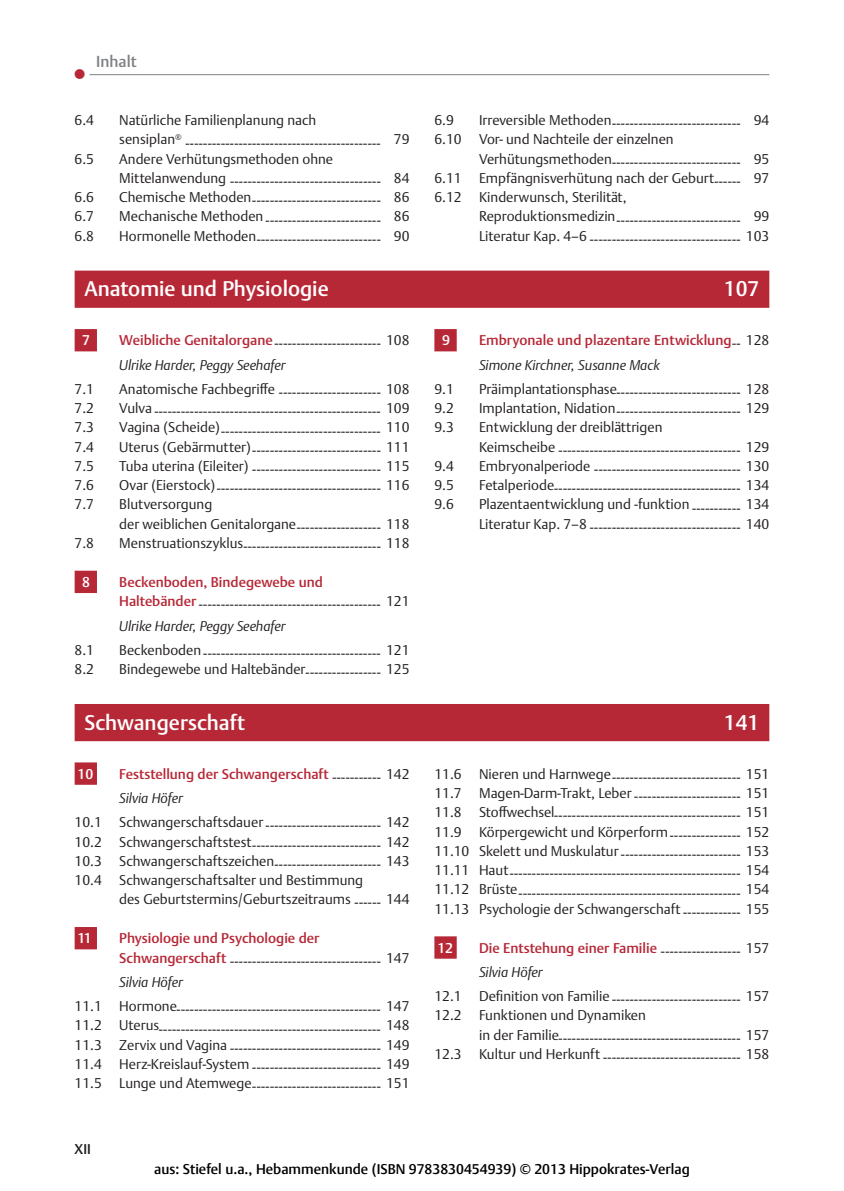
<style>
.page{position:relative;width:844px;height:1191px;background:#fff}
.page>*{position:absolute;margin:0;border:0;box-sizing:border-box;transform-origin:0 0}
.t1{font:500 21px "Thieme Argo 2008";color:#fff}
.t2{font:17.5px "Thieme Gulliver 2008";color:#b72837}
.t3{font:500 15.75px "Thieme Argo 2008";color:#808285}
.t4{font:300 14px/19.2px "Thieme Argo 2008";color:#231f20}
.t5{font:500 14px/24.2px "Thieme Argo 2008";color:#b72837}
.t6{font:500 14px "Thieme Argo 2008";color:#000}
.t7{font:500 14px "Thieme Argo 2008";color:#fff}
.t8{font:500 14px "Thieme Argo 2008";color:#231f20}
.s1{font-style:italic}
.s2{font-weight:500;color:#b72837}
.s3{font-weight:300;color:#231f20}
.s4{font-weight:300;font-style:italic;color:#231f20}
</style>
<div class="page">
<hr style="left:89px;top:74px;width:680px;height:1px;background:#808285">
<div style="left:75px;top:270px;width:694px;height:38px;background:#b72837"></div>
<div style="left:75px;top:329px;width:22px;height:22px;background:#b72837"></div>
<div style="left:75px;top:570px;width:22px;height:23px;background:#b72837"></div>
<div style="left:434px;top:329px;width:23px;height:22px;background:#b72837"></div>
<div style="left:75px;top:704px;width:694px;height:37px;background:#b72837"></div>
<div style="left:75px;top:762px;width:22px;height:22px;background:#b72837"></div>
<div style="left:75px;top:927px;width:22px;height:22px;background:#b72837"></div>
<div style="left:434px;top:936px;width:23px;height:22px;background:#b72837"></div>
<p class="t2" style="left:72px;top:63px;width:16px">●</p>
<p class="t3" style="left:96px;top:52px;width:42px">Inhalt</p>
<p class="t4" style="left:75px;top:111px;width:21px">6.4</p>
<p class="t4" style="left:119px;top:111px;width:199px">Natürliche Familienplanung nach sensiplan<sup>®</sup></p>
<p class="t4" style="left:186px;top:133px;width:225px">-------------------------------------------- 79</p>
<p class="t4" style="left:75px;top:149px;width:21px">6.5</p>
<p class="t4" style="left:119px;top:148px;width:292px;line-height:22.4px">Andere Verhütungsmethoden ohne<br>Mittelanwendung ---------------------------------- 84</p>
<p class="t4" style="left:75px;top:188px;width:21px">6.6</p>
<p class="t4" style="left:119px;top:191px;width:292px">Chemische Methoden----------------------------- 86</p>
<p class="t4" style="left:75px;top:207px;width:21px">6.7</p>
<p class="t4" style="left:119px;top:210px;width:292px">Mechanische Methoden-------------------------- 86</p>
<p class="t4" style="left:75px;top:226px;width:21px">6.8</p>
<p class="t4" style="left:119px;top:229px;width:292px">Hormonelle Methoden---------------------------- 90</p>
<p class="t4" style="left:434px;top:115px;width:336px;line-height:16.1px;text-indent:45px">Irreversible Methoden----------------------------- 94<br>6.10 Vor- und Nachteile der einzelnen</p>
<p class="t4" style="left:434px;top:154px;width:336px;line-height:16.1px;text-align:right">Verhütungsmethoden----------------------------- 95<br>6.11 Empfängnisverhütung nach der Geburt------ 97</p>
<p class="t4" style="left:479px;top:186px;width:292px;line-height:22.4px;text-indent:-45px">6.12 Kinderwunsch, Sterilität,<br>Reproduktionsmedizin---------------------------- 99</p>
<p class="t4" style="left:479px;top:229px;width:292px">Literatur Kap. 4–6 ---------------------------------- 103</p>
<p class="t4" style="left:434px;top:111px;width:21px">6.9</p>
<h1 class="t1" style="left:85px;top:277px;width:246px">Anatomie und Physiologie</h1>
<h1 class="t1" style="left:724px;top:277px;width:37px">107</h1>
<p class="t7" style="left:82px;top:332px;width:9px">7</p>
<p class="t4" style="left:119px;top:333px;width:292px;line-height:21.2px"><sup>Weibliche</sup> <sup>Genitalorgane</sup>------------------------ 108<br><span class="s1">Ulrike Harder, Peggy Seehafer</span></p>
<p class="t4" style="left:75px;top:379px;width:21px">7.1</p>
<p class="t4" style="left:119px;top:379px;width:292px">Anatomische Fachbegriffe ----------------------- 108</p>
<p class="t4" style="left:75px;top:399px;width:21px">7.2</p>
<p class="t4" style="left:119px;top:402px;width:292px">Vulva--------------------------------------------------- 109</p>
<p class="t4" style="left:75px;top:418px;width:21px">7.3</p>
<p class="t4" style="left:119px;top:421px;width:292px">Vagina (Scheide)------------------------------------ 110</p>
<p class="t4" style="left:75px;top:437px;width:21px">7.4</p>
<p class="t4" style="left:119px;top:440px;width:292px">Uterus (Gebärmutter)----------------------------- 111</p>
<p class="t4" style="left:75px;top:456px;width:21px">7.5</p>
<p class="t4" style="left:119px;top:459px;width:292px">Tuba uterina (Eileiter) ----------------------------- 115</p>
<p class="t4" style="left:75px;top:476px;width:21px">7.6</p>
<p class="t4" style="left:119px;top:479px;width:292px">Ovar (Eierstock)------------------------------------- 116</p>
<p class="t4" style="left:75px;top:495px;width:21px">7.7</p>
<p class="t4" style="left:119px;top:495px;width:292px">Blutversorgung<br>der weiblichen Genitalorgane------------------- 118</p>
<p class="t4" style="left:75px;top:533px;width:21px">7.8</p>
<p class="t4" style="left:119px;top:536px;width:292px">Menstruationszyklus------------------------------- 118</p>
<p class="t7" style="left:82px;top:574px;width:9px">8</p>
<p class="t4" style="left:119px;top:571px;width:292px;line-height:21.7px"><span class="s2">Beckenboden, Bindegewebe und<br></span><sup>Haltebänder</sup> ----------------------------------------- 121<br><span class="s1">Ulrike Harder, Peggy Seehafer</span></p>
<p class="t4" style="left:75px;top:640px;width:21px">8.1</p>
<p class="t4" style="left:119px;top:643px;width:292px">Beckenboden---------------------------------------- 121</p>
<p class="t4" style="left:75px;top:659px;width:21px">8.2</p>
<p class="t4" style="left:119px;top:659px;width:292px">Bindegewebe und Haltebänder----------------- 125</p>
<p class="t7" style="left:442px;top:332px;width:9px">9</p>
<p class="t5" style="left:479px;top:328px;width:292px">Embryonale und plazentare Entwicklung<span class="s3">-- 128<br></span><span class="s4">Simone Kirchner, Susanne Mack</span></p>
<p class="t4" style="left:434px;top:379px;width:21px">9.1</p>
<p class="t4" style="left:479px;top:382px;width:292px">Präimplantationsphase---------------------------- 128</p>
<p class="t4" style="left:434px;top:399px;width:21px">9.2</p>
<p class="t4" style="left:479px;top:402px;width:292px">Implantation, Nidation---------------------------- 129</p>
<p class="t4" style="left:434px;top:418px;width:21px">9.3</p>
<p class="t4" style="left:479px;top:416px;width:292px;line-height:22.4px">Entwicklung der dreiblättrigen<br>Keimscheibe ----------------------------------------- 129</p>
<p class="t4" style="left:434px;top:456px;width:21px">9.4</p>
<p class="t4" style="left:479px;top:459px;width:292px">Embryonalperiode --------------------------------- 130</p>
<p class="t4" style="left:434px;top:476px;width:21px">9.5</p>
<p class="t4" style="left:479px;top:479px;width:292px">Fetalperiode------------------------------------------ 134</p>
<p class="t4" style="left:434px;top:495px;width:21px">9.6</p>
<p class="t4" style="left:479px;top:493px;width:292px;line-height:22.4px">Plazentaentwicklung und -funktion ----------- 134<br>Literatur Kap. 7–8 ---------------------------------- 140</p>
<h1 class="t1" style="left:85px;top:710px;width:162px">Schwangerschaft</h1>
<h1 class="t1" style="left:724px;top:710px;width:37px">141</h1>
<p class="t7" style="left:78px;top:765px;width:17px">10</p>
<p class="t5" style="left:119px;top:762px;width:292px">Feststellung der Schwangerschaft <span class="s3">----------- 142<br></span><span class="s4">Silvia Höfer</span></p>
<p class="t4" style="left:75px;top:811px;width:336px;line-height:22.4px">10.1 Schwangerschaftsdauer -------------------------- 142<br>10.2 Schwangerschaftstest----------------------------- 142</p>
<p class="t4" style="left:75px;top:851px;width:336px">10.3 Schwangerschaftszeichen------------------------ 143<br>10.4 Schwangerschaftsalter und Bestimmung</p>
<p class="t4" style="left:119px;top:889px;width:292px">des Geburtstermins/Geburtszeitraums ------ 144</p>
<p class="t7" style="left:78px;top:930px;width:16px">11</p>
<p class="t5" style="left:119px;top:927px;width:292px;line-height:21.7px">Physiologie und Psychologie der<br>Schwangerschaft <span class="s3">---------------------------------- </span><sup>147<br></sup><span class="s4">Silvia Höfer</span></p>
<p class="t4" style="left:75px;top:999px;width:336px;text-align:justify">11.1 Hormone---------------------------------------------- 147<br>11.2 Uterus-------------------------------------------------- 148<br>11.3 Zervix und Vagina ---------------------------------- 149<br>11.4 Herz-Kreislauf-System ----------------------------- 149<br>11.5 Lunge und Atemwege----------------------------- 151</p>
<p class="t4" style="left:434px;top:769px;width:336px;line-height:16.1px">11.6 Nieren und Harnwege----------------------------- 151<br>11.7 Magen-Darm-Trakt, Leber ------------------------ 151</p>
<p class="t4" style="left:434px;top:807px;width:336px;line-height:16.1px">11.8 Stoffwechsel------------------------------------------ 151<br>11.9 Körpergewicht und Körperform ---------------- 152</p>
<p class="t4" style="left:434px;top:839px;width:336px;line-height:22.4px">11.10 Skelett und Muskulatur --------------------------- 153<br>11.11 Haut---------------------------------------------------- 154</p>
<p class="t4" style="left:434px;top:884px;width:336px;line-height:16.1px">11.12 Brüste-------------------------------------------------- 154<br>11.13 Psychologie der Schwangerschaft ------------- 155</p>
<p class="t7" style="left:437px;top:939px;width:17px">12</p>
<p class="t5" style="left:479px;top:935px;width:292px">Die Entstehung einer Familie <span class="s3">------------------ 157<br></span><span class="s4">Silvia Höfer</span></p>
<p class="t4" style="left:434px;top:991px;width:336px;line-height:16.1px">12.1 Definition von Familie ----------------------------- 157<br>12.2 Funktionen und Dynamiken</p>
<p class="t4" style="left:434px;top:1028px;width:336px;text-align:right">in der Familie----------------------------------------- 157<br>12.3 Kultur und Herkunft ------------------------------- 158</p>
<p class="t8" style="left:75px;top:1140px;width:18px">XII</p>
<p class="t6" style="left:154px;top:1159px;width:537px">aus: Stiefel u.a., Hebammenkunde (ISBN 9783830454939) © 2013 Hippokrates-Verlag</p>
</div>
